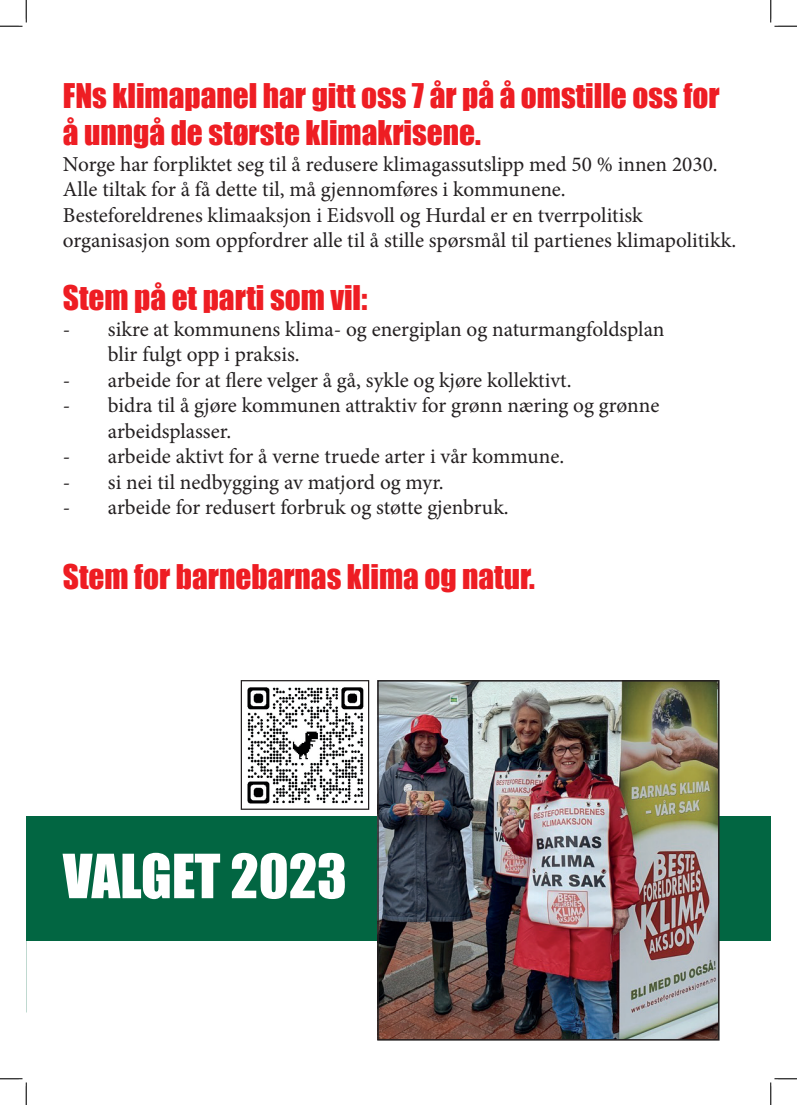
<style>
.page{position:relative;width:797px;height:1105px;background:#fff}
.page>*{position:absolute;margin:0;border:0;box-sizing:border-box;transform-origin:0 0}
.t1{font:56.25px "Impact";color:#fff}
.t2{font:31.25px/37.5px "Impact";color:#ee1d23}
.t3{font:21.25px/25.5px "Minion Pro";color:#231f20}
</style>
<div class="page">
<div style="left:26px;top:816px;width:744px;height:124px;background:#026642"></div>
<img style="left:380px;top:683px;width:336px;height:354px">
<div style="left:377px;top:680px;width:342px;height:360px;border:2px solid #231f20"></div>
<img style="left:247px;top:687px;width:117px;height:117px">
<div style="left:241px;top:680px;width:128px;height:130px;border:1px solid #231f20"></div>
<svg style="left:0;top:0;width:27px;height:27px"></svg>
<svg style="left:0;top:1078px;width:27px;height:27px"></svg>
<svg style="left:770px;top:0;width:27px;height:27px"></svg>
<svg style="left:770px;top:1078px;width:27px;height:27px"></svg>
<h2 class="t2" style="left:63px;top:76px;width:658px">FNs klimapanel har gitt oss 7 år på å omstille oss for å unngå de største klimakrisene.</h2>
<p class="t3" style="left:63px;top:151px;width:674px">Norge har forpliktet seg til å redusere klimagassutslipp med 50 % innen 2030.<br>Alle tiltak for å få dette til, må gjennomføres i kommunene.<br>Besteforeldrenes klimaaksjon i Eidsvoll og Hurdal er en tverrpolitisk organisasjon som oppfordrer alle til å stille spørsmål til partienes klimapolitikk.</p>
<h2 class="t2" style="left:63px;top:278px;width:306px">Stem på et parti som vil:</h2>
<p class="t3" style="left:108px;top:316px;width:558px;text-indent:-45px">- sikre at kommunens klima- og energiplan og naturmangfoldsplan blir fulgt opp i praksis.</p>
<p class="t3" style="left:63px;top:367px;width:510px">- arbeide for at flere velger å gå, sykle og kjøre kollektivt.</p>
<p class="t3" style="left:108px;top:393px;width:553px;text-indent:-45px">- bidra til å gjøre kommunen attraktiv for grønn næring og grønne arbeidsplasser.</p>
<p class="t3" style="left:63px;top:444px;width:503px">- arbeide aktivt for å verne truede arter i vår kommune.</p>
<p class="t3" style="left:63px;top:469px;width:382px">- si nei til nedbygging av matjord og myr.</p>
<p class="t3" style="left:63px;top:495px;width:447px">- arbeide for redusert forbruk og støtte gjenbruk.</p>
<h2 class="t2" style="left:63px;top:557px;width:473px">Stem for barnebarnas klima og natur.</h2>
<h1 class="t1" style="left:63px;top:832px;width:285px">VALGET 2023</h1>
</div>
